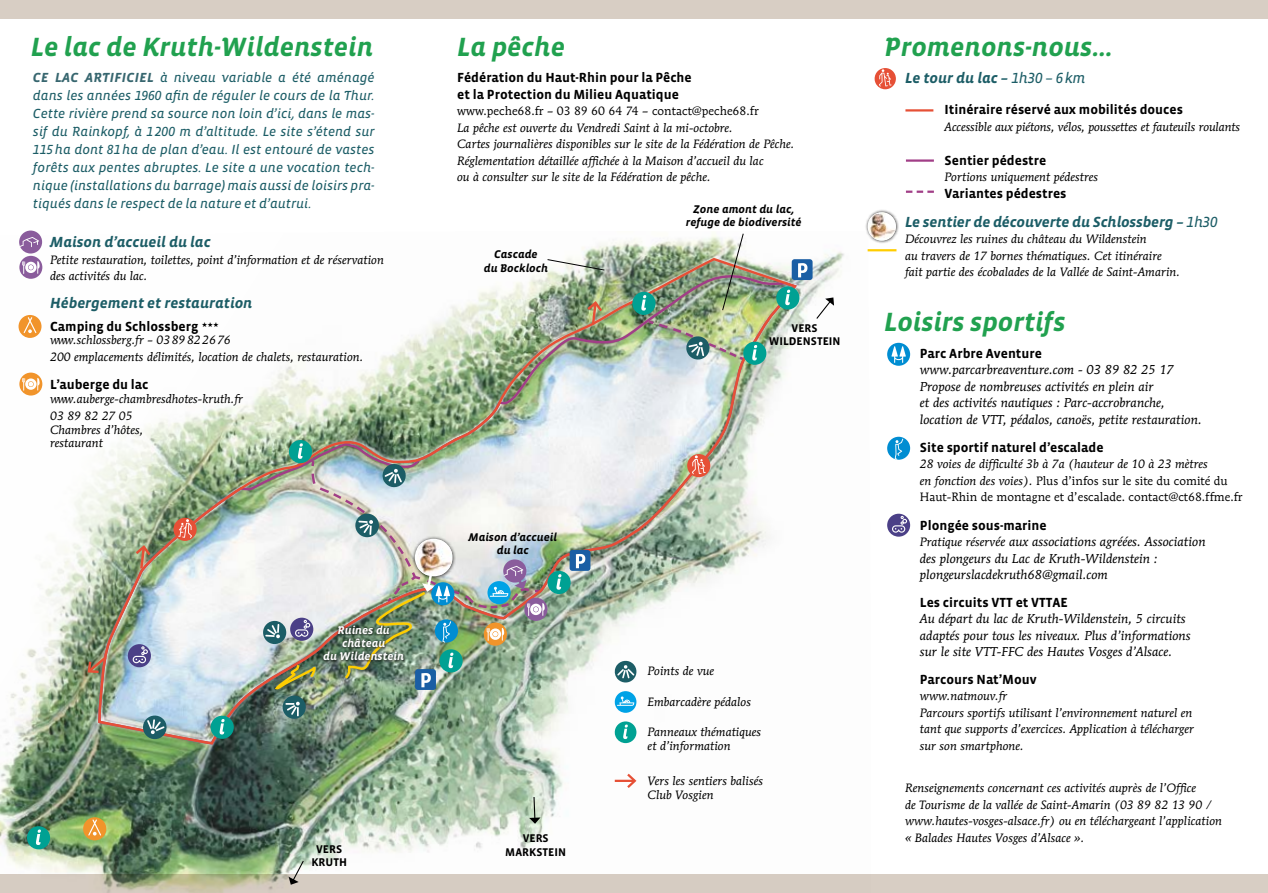
<style>
.page{position:relative;width:1268px;height:893px;background:#fff}
.page>*{position:absolute;margin:0;border:0;box-sizing:border-box;transform-origin:0 0}
.t1{font:27px "Vista Sans Alt Bold Ita";color:#21a14f}
.t2{font:15px "Vista Sans Alt Bold Ita";color:#1c5d66}
.t3{font:13.5px/18px "Vista Sans Alt Reg Ita";color:#1c5d66;text-align:justify}
.t4{font:700 13.5px/16.5px "Vista Sans";color:#000}
.t5{font:italic 12.75px/16.5px "Mendoza Roman";color:#000}
.t6{font:italic 12px/16.5px "Mendoza Roman";color:#000}
.t7{font:12px/16.5px "Mendoza Roman";color:#000}
.t8{font:11.4px/13.2px "Vista Sans Alt Bold Ita";color:#000;text-align:center}
.t9{font:700 11.4px/13.6px "Vista Sans";color:#000;text-align:center}
.t10{font:11.4px/13.2px "Vista Sans Alt Bold Ita";color:#fff;text-align:center}
.s1{font-family:"Vista Sans Alt Bold Ita";color:#37666f}
.s2{font-family:"Vista Sans Alt Reg Ita"}
.s3{font-style:italic}
.s4{font-size:12px}
</style>
<div class="page">
<div style="left:0;top:0;width:1267px;height:18px;background:#d8cec4"></div>
<div style="left:0;top:875px;width:1267px;height:18px;background:#d8cec4"></div>
<img style="left:0;top:241px;width:870px;height:652px">
<img style="left:96px;top:259px;width:701px;height:485px">
<div style="left:791px;top:259px;width:21px;height:21px;background:#1a5ea4;border-radius:3px"></div>
<svg style="left:798px;top:263px;width:9px;height:14px"></svg>
<svg style="left:776px;top:286px;width:23px;height:23px"></svg>
<svg style="left:27px;top:826px;width:23px;height:23px"></svg>
<svg style="left:83px;top:817px;width:23px;height:23px"></svg>
<svg style="left:128px;top:644px;width:23px;height:23px"></svg>
<div style="left:569px;top:550px;width:21px;height:21px;background:#1a5ea4;border-radius:3px"></div>
<svg style="left:576px;top:554px;width:9px;height:14px"></svg>
<svg style="left:288px;top:859px;width:17px;height:26px"></svg>
<svg style="left:529px;top:796px;width:11px;height:28px"></svg>
<svg style="left:815px;top:297px;width:18px;height:23px"></svg>
<svg style="left:546px;top:259px;width:59px;height:12px"></svg>
<svg style="left:85px;top:654px;width:24px;height:21px"></svg>
<svg style="left:141px;top:714px;width:26px;height:27px"></svg>
<svg style="left:584px;top:299px;width:20px;height:28px"></svg>
<svg style="left:133px;top:543px;width:20px;height:28px"></svg>
<img style="left:263px;top:440px;width:307px;height:279px">
<img style="left:632px;top:233px;width:134px;height:132px">
<svg style="left:687px;top:454px;width:23px;height:23px"></svg>
<svg style="left:173px;top:518px;width:24px;height:23px"></svg>
<svg style="left:210px;top:716px;width:24px;height:23px"></svg>
<svg style="left:19px;top:315px;width:22px;height:23px"></svg>
<svg style="left:887px;top:514px;width:22px;height:23px"></svg>
<svg style="left:887px;top:437px;width:22px;height:23px"></svg>
<svg style="left:887px;top:343px;width:22px;height:23px"></svg>
<svg style="left:614px;top:721px;width:22px;height:22px"></svg>
<svg style="left:614px;top:660px;width:23px;height:24px"></svg>
<svg style="left:614px;top:691px;width:22px;height:22px"></svg>
<hr style="left:905px;top:159px;width:28px;height:3px;background:#a13e87">
<hr style="left:614px;top:780px;width:20px;height:2px;background:#e65036">
<svg style="left:624px;top:771px;width:14px;height:19px"></svg>
<hr style="left:905px;top:109px;width:28px;height:3px;background:#e65036">
<svg style="left:906px;top:191px;width:27px;height:2px"></svg>
<svg style="left:19px;top:231px;width:23px;height:48px"></svg>
<svg style="left:19px;top:373px;width:23px;height:23px"></svg>
<div style="left:864px;top:209px;width:34px;height:34px;background:#000;opacity:.75"></div>
<div style="left:867px;top:212px;width:28px;height:29px;background:#c2c2c2;border-radius:50%"></div>
<img style="left:868px;top:212px;width:27px;height:29px">
<hr style="left:867px;top:249px;width:29px;height:2px;background:#ffcd00">
<svg style="left:874px;top:68px;width:21px;height:21px"></svg>
<h1 class="t1" style="left:31px;top:33px;width:344px">Le lac de Kruth-Wildenstein</h1>
<h1 class="t1" style="left:457px;top:33px;width:109px">La pêche</h1>
<h1 class="t1" style="left:884px;top:33px;width:230px">Promenons-nous...</h1>
<p class="t3" style="left:33px;top:69px;width:343px"><span class="s1">CE LAC ARTIFICIEL</span> à niveau variable a été aménagé dans les années 1960 afin de réguler le cours de la Thur.<br>Cette rivière prend sa source non loin d’ici, dans le mas&shy;sif du Rainkopf, à 1 200 m d’altitude. Le site s’étend sur 115ha dont 81ha de plan d’eau. Il est entouré de vastes forêts aux pentes abruptes. Le site a une vocation tech&shy;nique (installations du barrage) mais aussi de loisirs pra&shy;tiqués dans le respect de la nature et d’autrui.</p>
<p class="t2" style="left:50px;top:234px;width:162px">Maison d’accueil du lac</p>
<p class="t6" style="left:50px;top:251px;width:335px">Petite restauration, toilettes, point d’information et de réservation des activités du lac.</p>
<p class="t2" style="left:50px;top:295px;width:204px">Hébergement et restauration</p>
<p class="t4" style="left:50px;top:318px;width:170px">Camping du Schlossberg ★★★</p>
<p class="t6" style="left:50px;top:332px;width:314px">www.schlossberg.fr – 0389822676<br>200 emplacements délimités, location de chalets, restauration.</p>
<p class="t4" style="left:50px;top:376px;width:100px">L’auberge du lac</p>
<p class="t6" style="left:50px;top:389px;width:194px;line-height:17.7px">www.auberge-chambresdhotes-kruth.fr<br>03 89 82 27 05</p>
<p class="t6" style="left:50px;top:423px;width:95px;line-height:13.5px">Chambres d’hôtes, restaurant</p>
<p class="t10" style="left:323px;top:624px;width:82px">Ruines du château<br>du Wildenstein</p>
<p class="t4" style="left:457px;top:70px;width:236px">Fédération du Haut-Rhin pour la Pêche et la Protection du Milieu Aquatique</p>
<p class="t7" style="left:457px;top:103px;width:303px">www.peche68.fr – 03 89 60 64 74 – contact@peche68.fr</p>
<p class="t6" style="left:457px;top:119px;width:338px">La pêche est ouverte du Vendredi Saint à la mi-octobre.<br>Cartes journalières disponibles sur le site de la Fédération de Pêche.<br>Réglementation détaillée affichée à la Maison d’accueil du lac<br>ou à consulter sur le site de la Fédération de pêche.</p>
<p class="t8" style="left:483px;top:248px;width:66px">Cascade<br>du Bockloch</p>
<p class="t8" style="left:468px;top:531px;width:90px">Maison d’accueil du lac</p>
<p class="t8" style="left:685px;top:202px;width:117px">Zone amont du lac, refuge de biodiversité</p>
<p class="t9" style="left:768px;top:321px;width:73px">VERS<br>WILDENSTEIN</p>
<p class="t6" style="left:647px;top:663px;width:68px">Points de vue</p>
<p class="t6" style="left:647px;top:693px;width:105px">Embarcadère pédalos</p>
<p class="t6" style="left:647px;top:725px;width:115px;line-height:13.5px">Panneaux thématiques et d’information</p>
<p class="t6" style="left:647px;top:774px;width:117px;line-height:13.5px">Vers les sentiers balisés<br>Club Vosgien</p>
<p class="t9" style="left:311px;top:842px;width:37px">VERS<br>KRUTH</p>
<p class="t9" style="left:505px;top:832px;width:62px">VERS<br>MARKSTEIN</p>
<p class="t2" style="left:904px;top:71px;width:182px">Le tour du lac – <span class="s2">1h30 – 6km</span></p>
<p class="t4" style="left:944px;top:102px;width:240px">Itinéraire réservé aux mobilités douces</p>
<p class="t6" style="left:944px;top:118px;width:297px">Accessible aux piétons, vélos, poussettes et fauteuils roulants</p>
<p class="t4" style="left:944px;top:152px;width:103px">Sentier pédestre</p>
<p class="t6" style="left:944px;top:169px;width:155px">Portions uniquement pédestres</p>
<p class="t4" style="left:944px;top:185px;width:123px">Variantes pédestres</p>
<p class="t2" style="left:904px;top:214px;width:314px">Le sentier de découverte du Schlossberg – <span class="s2">1h30</span></p>
<p class="t6" style="left:904px;top:231px;width:276px">Découvrez les ruines du château du Wildenstein<br>au travers de 17 bornes thématiques. Cet itinéraire fait partie des écobalades de la Vallée de Saint-Amarin.</p>
<h1 class="t1" style="left:884px;top:308px;width:183px">Loisirs sportifs</h1>
<p class="t4" style="left:919px;top:345px;width:124px">Parc Arbre Aventure</p>
<p class="t5" style="left:919px;top:361px;width:283px">www.parcarbreaventure.com - 03 89 82 25 17<br>Propose de nombreuses activités en plein air<br>et des activités nautiques : Parc-accrobranche, location de VTT, pédalos, canoës, petite restauration.</p>
<p class="t4" style="left:919px;top:439px;width:185px">Site sportif naturel d’escalade</p>
<p class="t7" style="left:919px;top:456px;width:324px"><span class="s3">28 voies de difficulté 3b à 7a (hauteur de 10 à 23 mètres<br>en fonction des voies).</span> Plus d’infos sur le site du comité du<br>Haut-Rhin de montagne et d’escalade. contact@ct68.ffme.fr</p>
<p class="t4" style="left:919px;top:517px;width:128px">Plongée sous-marine</p>
<p class="t5" style="left:919px;top:533px;width:287px"><span class="s4">Pratique réserv</span>ée aux associations agréées. Association des plongeurs du Lac de Kruth-Wildenstein : plongeurslacdekruth68@gmail.com</p>
<p class="t4" style="left:919px;top:594px;width:149px">Les circuits VTT et VTTAE</p>
<p class="t5" style="left:919px;top:610px;width:272px">Au départ du lac de Kruth-Wildenstein, 5 circuits adaptés pour tous les niveaux. Plus d’informations sur le site VTT-FFC des Hautes Vosges d’Alsace.</p>
<p class="t4" style="left:919px;top:671px;width:118px">Parcours Nat’Mouv</p>
<p class="t6" style="left:919px;top:688px;width:275px">www.natmouv.fr<br>Parcours sportifs utilisant l’environnement naturel en tant que supports d’exercices. Application à télécharger sur son smartphone.</p>
<p class="t6" style="left:904px;top:780px;width:318px">Renseignements concernant ces activités auprès de l’Office<br>de Tourisme de la vallée de Saint-Amarin (03 89 82 13 90 / www.hautes-vosges-alsace.fr) ou en téléchargeant l’application « Balades Hautes Vosges d’Alsace ».</p>
</div>
